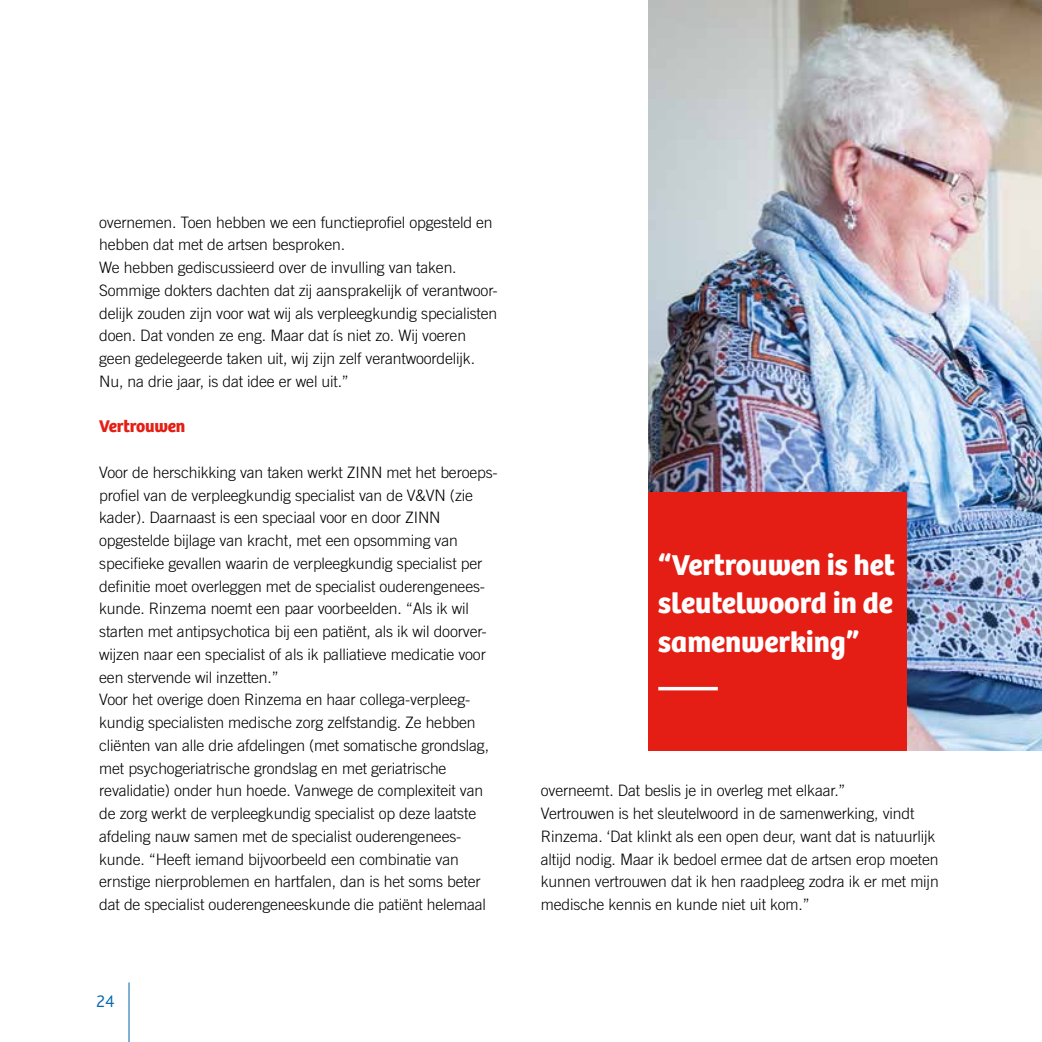
<style>
.page{position:relative;width:1042px;height:1042px;background:#fff}
.page>*{position:absolute;margin:0;border:0;box-sizing:border-box;transform-origin:0 0}
.t1{font:700 29.75px/38.5px "Bree";color:#fff;text-align:justify}
.t2{font:700 17.5px "Bree";letter-spacing:-.01em;color:#e41e15}
.t3{font:300 17.5px "Bliss";color:#0067ac}
.t4{font:300 15.75px/22.8px "Trade Gothic LT Std";letter-spacing:-.01em;color:#000}
</style>
<div class="page">
<img style="left:648px;top:0;width:394px;height:751px">
<hr style="left:129px;top:982px;width:1px;height:60px;background:#0067ac">
<div style="left:648px;top:493px;width:258px;height:258px;background:#e41e15"></div>
<hr style="left:658px;top:687px;width:60px;height:3px;background:#fff">
<p class="t4" style="left:99px;top:210px;width:400px">overnemen. Toen hebben we een functieprofiel opgesteld en hebben dat met de artsen besproken.<br>We hebben gediscussieerd over de invulling van taken.<br>Sommige dokters dachten dat zij aansprakelijk of verantwoor&shy;delijk zouden zijn voor wat wij als verpleegkundig specialisten doen. Dat vonden ze eng. Maar dat ís niet zo. Wij voeren geen gedelegeerde taken uit, wij zijn zelf verantwoordelijk.<br>Nu, na drie jaar, is dat idee er wel uit.”</p>
<p class="t2" style="left:99px;top:416px;width:88px">Vertrouwen</p>
<p class="t4" style="left:99px;top:461px;width:400px">Voor de herschikking van taken werkt ZINN met het beroeps&shy;profiel van de verpleegkundig specialist van de V&amp;VN (zie kader). Daarnaast is een speciaal voor en door ZINN opgestelde bijlage van kracht, met een opsomming van specifieke gevallen waarin de verpleegkundig specialist per definitie moet overleggen met de specialist ouderengenees&shy;kunde. Rinzema noemt een paar voorbeelden. “Als ik wil starten met antipsychotica bij een patiënt, als ik wil doorver&shy;wijzen naar een specialist of als ik palliatieve medicatie voor een stervende wil inzetten.”<br>Voor het overige doen Rinzema en haar collega-verpleeg&shy;kundig specialisten medische zorg zelfstandig. Ze hebben cliënten van alle drie afdelingen (met somatische grondslag, met psychogeriatrische grondslag en met geriatrische revalidatie) onder hun hoede. Vanwege de complexiteit van de zorg werkt de verpleegkundig specialist op deze laatste afdeling nauw samen met de specialist ouderengenees&shy;kunde. “Heeft iemand bijvoorbeeld een combinatie van ernstige nierproblemen en hartfalen, dan is het soms beter dat de specialist ouderengeneeskunde die patiënt helemaal</p>
<p class="t3" style="left:96px;top:991px;width:20px">24</p>
<h1 class="t1" style="left:658px;top:546px;width:238px">“Vertrouwen is het sleutelwoord in de samenwerking”</h1>
<p class="t4" style="left:541px;top:779px;width:399px">overneemt. Dat beslis je in overleg met elkaar.”<br>Vertrouwen is het sleutelwoord in de samenwerking, vindt Rinzema. ‘Dat klinkt als een open deur, want dat is natuurlijk altijd nodig. Maar ik bedoel ermee dat de artsen erop moeten kunnen vertrouwen dat ik hen raadpleeg zodra ik er met mijn medische kennis en kunde niet uit kom.”</p>
</div>
